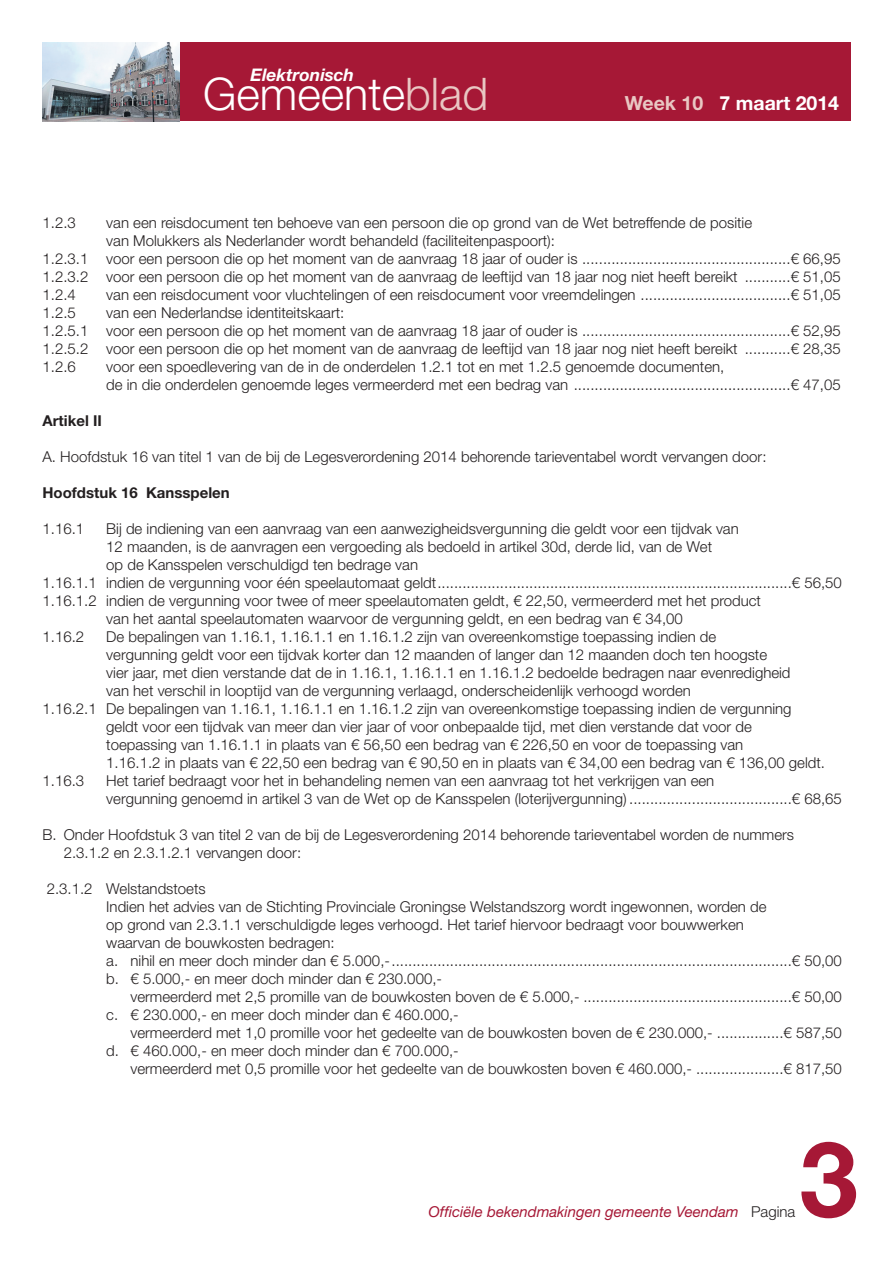
<style>
.page{position:relative;width:893px;height:1263px;background:#fff}
.page>*{position:absolute;margin:0;border:0;box-sizing:border-box;transform-origin:0 0}
.t1{font:700 105px "Helvetica Neue LT Std";color:#a61836}
.t2{font:300 45px "Helvetica Neue LT Std";color:#fff}
.t3{font:700 19.5px "Helvetica Neue LT Std";color:#fff}
.t4{font:italic 700 17.4px "Helvetica Neue LT Std";color:#fff}
.t5{font:300 15px/18px "Helvetica Neue LT Std";color:#231f20}
.t6{font:italic 15px "Helvetica Neue LT Std";color:#a61836}
.t7{font:700 15px "Helvetica Neue LT Std";color:#231f20}
.s1{color:#e9c7c3}
.s2{font-weight:300;font-style:normal;color:#231f20}
</style>
<div class="page">
<div style="left:43px;top:43px;width:807px;height:78px;background:#a61836"></div>
<img style="left:43px;top:43px;width:137px;height:78px">
<p class="t4" style="left:250px;top:68px;width:105px">Elektronisch</p>
<h2 class="t2" style="left:203px;top:78px;width:287px">Gemeente<span class="s1">blad</span></h2>
<h3 class="t3" style="left:625px;top:97px;width:216px"><span class="s1">Week 10</span> 7 maart 2014</h3>
<p class="t5" style="left:43px;top:215px;width:35px">1.2.3</p>
<p class="t5" style="left:106px;top:215px;width:647px">van een reisdocument ten behoeve van een persoon die op grond van de Wet betreffende de positie</p>
<p class="t5" style="left:106px;top:233px;width:450px">van Molukkers als Nederlander wordt behandeld (faciliteitenpaspoort):</p>
<p class="t5" style="left:43px;top:251px;width:800px">1.2.3.1 voor een persoon die op het moment van de aanvraag 18 jaar of ouder is ..................................................€ 66,95</p>
<p class="t5" style="left:43px;top:269px;width:800px">1.2.3.2 voor een persoon die op het moment van de aanvraag de leeftijd van 18 jaar nog niet heeft bereikt ...........€ 51,05</p>
<p class="t5" style="left:43px;top:287px;width:35px">1.2.4</p>
<p class="t5" style="left:106px;top:287px;width:736px">van een reisdocument voor vluchtelingen of een reisdocument voor vreemdelingen ....................................€ 51,05</p>
<p class="t5" style="left:43px;top:305px;width:35px">1.2.5</p>
<p class="t5" style="left:43px;top:305px;width:800px;text-indent:64px">van een Nederlandse identiteitskaart:<br>1.2.5.1 voor een persoon die op het moment van de aanvraag 18 jaar of ouder is ..................................................€ 52,95<br>1.2.5.2 voor een persoon die op het moment van de aanvraag de leeftijd van 18 jaar nog niet heeft bereikt ...........€ 28,35<br>1.2.6</p>
<p class="t5" style="left:106px;top:359px;width:736px">voor een spoedlevering van de in de onderdelen 1.2.1 tot en met 1.2.5 genoemde documenten,<br>de in die onderdelen genoemde leges vermeerderd met een bedrag van ....................................................€ 47,05</p>
<p class="t7" style="left:43px;top:415px;width:61px">Artikel II</p>
<p class="t5" style="left:43px;top:449px;width:725px">A. Hoofdstuk 16 van titel 1 van de bij de Legesverordening 2014 behorende tarieventabel wordt vervangen door:</p>
<p class="t7" style="left:43px;top:487px;width:189px">Hoofdstuk 16 Kansspelen</p>
<p class="t5" style="left:43px;top:521px;width:43px">1.16.1</p>
<p class="t5" style="left:106px;top:521px;width:634px">Bij de indiening van een aanvraag van een aanwezigheidsvergunning die geldt voor een tijdvak van</p>
<p class="t5" style="left:106px;top:539px;width:607px">12 maanden, is de aanvragen een vergoeding als bedoeld in artikel 30d, derde lid, van de Wet</p>
<p class="t5" style="left:106px;top:557px;width:313px">op de Kansspelen verschuldigd ten bedrage van</p>
<p class="t5" style="left:43px;top:575px;width:801px">1.16.1.1 indien de vergunning voor één speelautomaat geldt.....................................................................................€ 56,50</p>
<p class="t5" style="left:43px;top:593px;width:720px">1.16.1.2 indien de vergunning voor twee of meer speelautomaten geldt, € 22,50, vermeerderd met het product</p>
<p class="t5" style="left:106px;top:611px;width:578px">van het aantal speelautomaten waarvoor de vergunning geldt, en een bedrag van € 34,00</p>
<p class="t5" style="left:43px;top:629px;width:43px">1.16.2</p>
<p class="t5" style="left:106px;top:629px;width:611px">De bepalingen van 1.16.1, 1.16.1.1 en 1.16.1.2 zijn van overeenkomstige toepassing indien de</p>
<p class="t5" style="left:106px;top:647px;width:662px">vergunning geldt voor een tijdvak korter dan 12 maanden of langer dan 12 maanden doch ten hoogste</p>
<p class="t5" style="left:106px;top:665px;width:686px">vier jaar, met dien verstande dat de in 1.16.1, 1.16.1.1 en 1.16.1.2 bedoelde bedragen naar evenredigheid</p>
<p class="t5" style="left:106px;top:683px;width:586px">van het verschil in looptijd van de vergunning verlaagd, onderscheidenlijk verhoogd worden</p>
<p class="t5" style="left:43px;top:701px;width:751px">1.16.2.1 De bepalingen van 1.16.1, 1.16.1.1 en 1.16.1.2 zijn van overeenkomstige toepassing indien de vergunning</p>
<p class="t5" style="left:106px;top:719px;width:647px">geldt voor een tijdvak van meer dan vier jaar of voor onbepaalde tijd, met dien verstande dat voor de</p>
<p class="t5" style="left:106px;top:737px;width:638px">toepassing van 1.16.1.1 in plaats van € 56,50 een bedrag van € 226,50 en voor de toepassing van</p>
<p class="t5" style="left:106px;top:755px;width:720px">1.16.1.2 in plaats van € 22,50 een bedrag van € 90,50 en in plaats van € 34,00 een bedrag van € 136,00 geldt.</p>
<p class="t5" style="left:43px;top:773px;width:43px">1.16.3</p>
<p class="t5" style="left:106px;top:773px;width:737px">Het tarief bedraagt voor het in behandeling nemen van een aanvraag tot het verkrijgen van een<br>vergunning genoemd in artikel 3 van de Wet op de Kansspelen (loterijvergunning) .......................................€ 68,65</p>
<p class="t5" style="left:64px;top:827px;width:732px;text-indent:-21px">B. Onder Hoofdstuk 3 van titel 2 van de bij de Legesverordening 2014 behorende tarieventabel worden de nummers<br>2.3.1.2 en 2.3.1.2.1 vervangen door:</p>
<p class="t5" style="left:106px;top:881px;width:737px;text-indent:-60px">2.3.1.2 Welstandstoets<br>Indien het advies van de Stichting Provinciale Groningse Welstandszorg wordt ingewonnen, worden de<br>op grond van 2.3.1.1 verschuldigde leges verhoogd. Het tarief hiervoor bedraagt voor bouwwerken<br>waarvan de bouwkosten bedragen:<br>a. nihil en meer doch minder dan € 5.000,-................................................................................................€ 50,00 b. € 5.000,- en meer doch minder dan € 230.000,-</p>
<p class="t5" style="left:106px;top:989px;width:737px;text-indent:24px">vermeerderd met 2,5 promille van de bouwkosten boven de € 5.000,- ..................................................€ 50,00 c. € 230.000,- en meer doch minder dan € 460.000,-</p>
<p class="t5" style="left:106px;top:1025px;width:737px;text-indent:24px">vermeerderd met 1,0 promille voor het gedeelte van de bouwkosten boven de € 230.000,- ................€ 587,50 d. € 460.000,- en meer doch minder dan € 700.000,-</p>
<p class="t5" style="left:130px;top:1061px;width:713px">vermeerderd met 0,5 promille voor het gedeelte van de bouwkosten boven € 460.000,- .....................€ 817,50</p>
<h1 class="t1" style="left:800px;top:1142px;width:60px">3</h1>
<p class="t6" style="left:429px;top:1206px;width:368px">Officiële bekendmakingen gemeente Veendam <span class="s2">Pagina</span></p>
</div>
